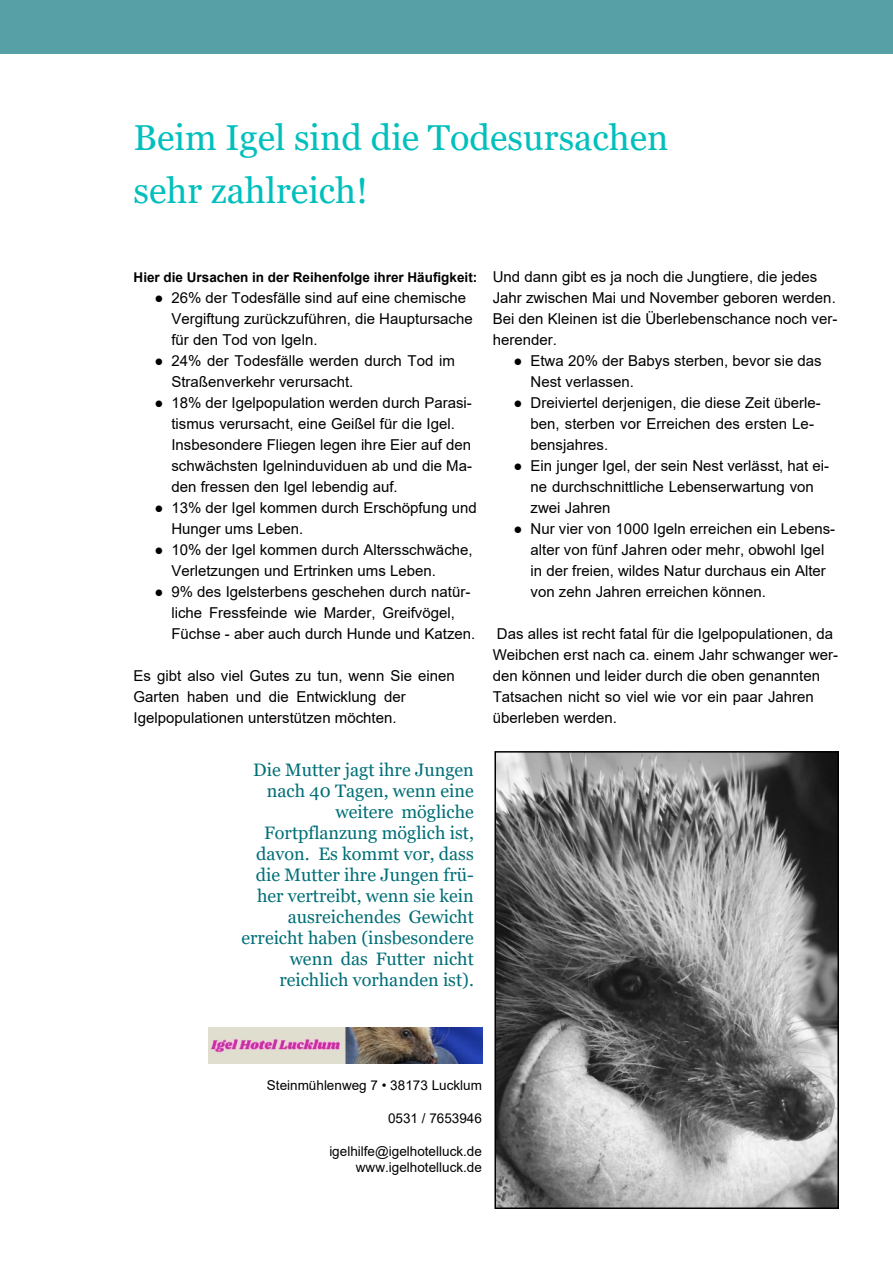
<style>
.page{position:relative;width:893px;height:1263px;background:#fff}
.page>*{position:absolute;margin:0;border:0;box-sizing:border-box;transform-origin:0 0}
.t1{font:36px/52.5px "Georgia";color:#01bfbd}
.t2{font:18px/21px "Georgia";color:#006f77;text-align:right}
.t3{font:15px/21px "Arial";color:#000}
.t4{font:13.5px/16.5px "Arial";color:#000;text-align:right}
.t5{font:700 13.5px "Arial";color:#000}
.s1{font-family:"Times New Roman"}
</style>
<div class="page">
<div style="left:0;top:0;width:893px;height:54px;background:#57a0a5"></div>
<img style="left:497px;top:754px;width:339px;height:452px">
<div style="left:494px;top:751px;width:345px;height:458px;border:2px solid #000"></div>
<img style="left:208px;top:1028px;width:274px;height:36px">
<h1 class="t1" style="left:134px;top:114px;width:536px">Beim Igel sind die Todesursachen sehr zahlreich!</h1>
<p class="t5" style="left:134px;top:272px;width:345px">Hier die Ursachen in der Reihenfolge ihrer Häufigkeit:</p>
<p class="t3" style="left:171px;top:289px;width:303px;text-indent:-17px"><span class="s1">●</span> 26% der Todesfälle sind auf eine chemische<br>Vergiftung zurückzuführen, die Hauptursache für den Tod von Igeln.</p>
<p class="t3" style="left:171px;top:352px;width:285px;text-indent:-17px"><span class="s1">●</span> 24% der Todesfälle werden durch Tod im<br>Straßenverkehr verursacht.</p>
<p class="t3" style="left:171px;top:394px;width:302px;text-indent:-17px"><span class="s1">●</span> 18% der Igelpopulation werden durch Parasi&shy;tismus verursacht, eine Geißel für die Igel.<br>Insbesondere Fliegen legen ihre Eier auf den schwächsten Igelninduviduen ab und die Ma&shy;den fressen den Igel lebendig auf.</p>
<p class="t3" style="left:171px;top:499px;width:307px;text-indent:-17px"><span class="s1">●</span> 13% der Igel kommen durch Erschöpfung und<br>Hunger ums Leben.</p>
<p class="t3" style="left:171px;top:541px;width:303px;text-indent:-17px"><span class="s1">●</span> 10% der Igel kommen durch Altersschwäche,<br>Verletzungen und Ertrinken ums Leben.</p>
<p class="t3" style="left:171px;top:583px;width:305px;text-indent:-17px"><span class="s1">●</span> 9% des Igelsterbens geschehen durch natür&shy;liche Fressfeinde wie Marder, Greifvögel,<br>Füchse - aber auch durch Hunde und Katzen.</p>
<p class="t3" style="left:134px;top:667px;width:323px">Es gibt also viel Gutes zu tun, wenn Sie einen<br>Garten haben und die Entwicklung der<br>Igelpopulationen unterstützen möchten.</p>
<p class="t2" style="left:242px;top:760px;width:234px">Die Mutter jagt ihre Jungen nach 40 Tagen, wenn eine weitere mögliche<br>Fortpflanzung möglich ist, davon. Es kommt vor, dass die Mutter ihre Jungen frü&shy;her vertreibt, wenn sie kein ausreichendes Gewicht erreicht haben (insbesondere wenn das Futter nicht reichlich vorhanden ist).</p>
<p class="t3" style="left:493px;top:268px;width:346px">Und dann gibt es ja noch die Jungtiere, die jedes Jahr zwischen Mai und November geboren werden.<br>Bei den Kleinen ist die Überlebenschance noch ver&shy;herender.</p>
<p class="t3" style="left:530px;top:352px;width:293px;text-indent:-17px"><span class="s1">●</span> Etwa 20% der Babys sterben, bevor sie das<br>Nest verlassen.</p>
<p class="t3" style="left:530px;top:394px;width:292px;text-indent:-17px"><span class="s1">●</span> Dreiviertel derjenigen, die diese Zeit überle&shy;ben, sterben vor Erreichen des ersten Le&shy;bensjahres.</p>
<p class="t3" style="left:530px;top:457px;width:300px;text-indent:-17px"><span class="s1">●</span> Ein junger Igel, der sein Nest verlässt, hat ei&shy;ne durchschnittliche Lebenserwartung von zwei Jahren</p>
<p class="t3" style="left:530px;top:520px;width:306px;text-indent:-17px"><span class="s1">●</span> Nur vier von 1000 Igeln erreichen ein Lebens&shy;alter von fünf Jahren oder mehr, obwohl Igel in der freien, wildes Natur durchaus ein Alter von zehn Jahren erreichen können.</p>
<p class="t3" style="left:493px;top:625px;width:347px">Das alles ist recht fatal für die Igelpopulationen, da Weibchen erst nach ca. einem Jahr schwanger wer&shy;den können und leider durch die oben genannten Tatsachen nicht so viel wie vor ein paar Jahren überleben werden.</p>
<p class="t4" style="left:267px;top:1078px;width:217px">Steinmühlenweg 7 • 38173 Lucklum</p>
<p class="t4" style="left:388px;top:1111px;width:95px">0531 / 7653946</p>
<p class="t4" style="left:329px;top:1144px;width:154px">igelhilfe@igelhotelluck.de www.igelhotelluck.de</p>
</div>
